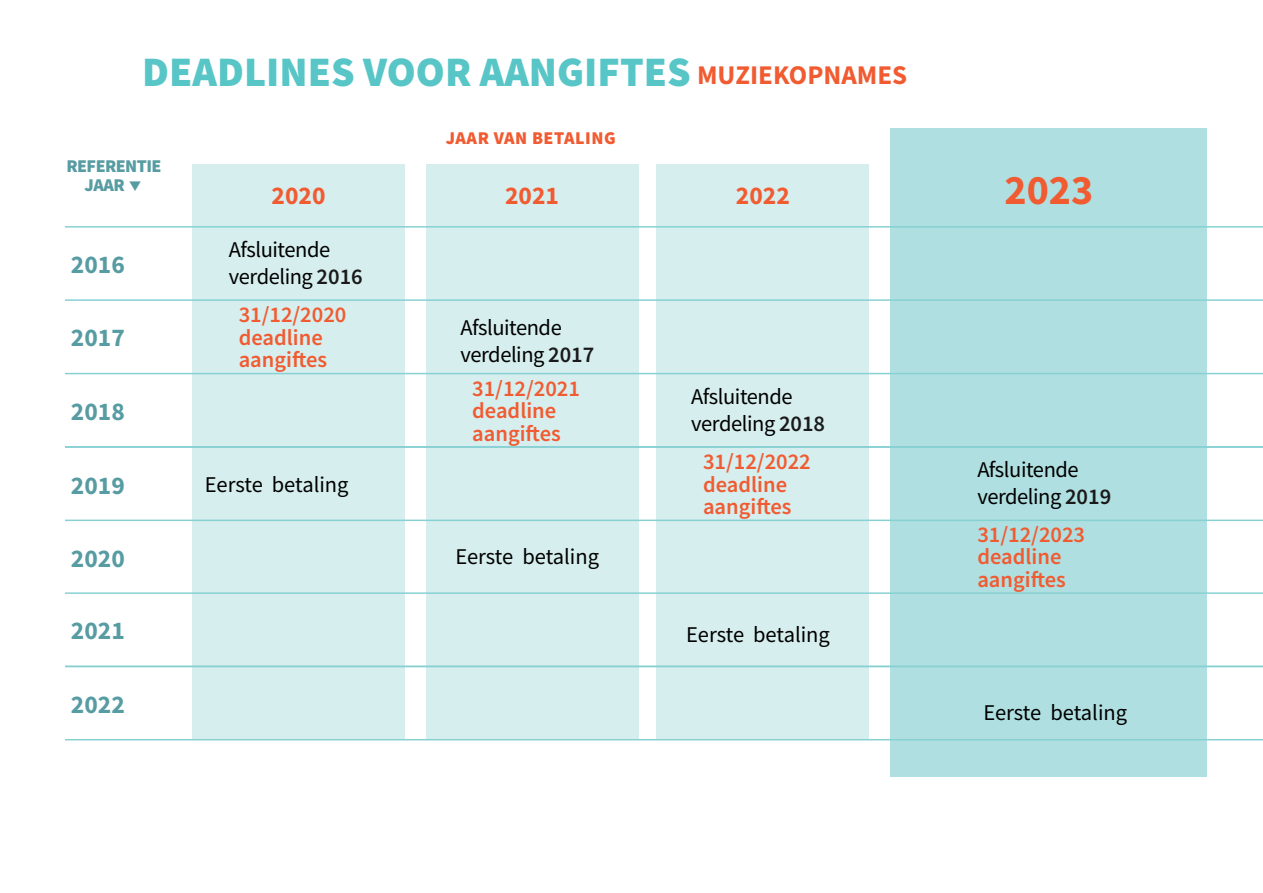
<style>
.page{position:relative;width:1263px;height:893px;background:#fff}
.page>*{position:absolute;margin:0;border:0;box-sizing:border-box;transform-origin:0 0}
.t1{font:900 42px "Source Sans Pro";color:#58c5c7}
.t2{font:700 42px "Source Sans Pro";color:#f15b31}
.t3{font:700 25.5px "Source Sans Pro";color:#579ca2}
.t4{font:700 25.5px "Source Sans Pro";color:#f15b31}
.t5{font:600 22.5px/22.5px "Source Sans Pro";color:#f15b31}
.t6{font:22.5px/27px "Source Sans Pro";letter-spacing:-.02em;color:#000}
.t7{font:22.5px "Source Sans Pro";color:#000}
.t8{font:900 18px "Source Sans Pro";letter-spacing:.03em;color:#f15b31}
.t9{font:900 18px/19.5px "Source Sans Pro";letter-spacing:-.03em;color:#579ca2}
.s1{font-weight:700;font-size:27px;color:#f15b31}
.s2{font-weight:600;color:#1a1a1a}
</style>
<div class="page">
<div style="left:192px;top:164px;width:213px;height:576px;background:#d6eeee"></div>
<div style="left:426px;top:164px;width:212px;height:576px;background:#d6eeee"></div>
<div style="left:657px;top:164px;width:212px;height:576px;background:#d6eeee"></div>
<div style="left:890px;top:128px;width:317px;height:648px;background:#afdfe0"></div>
<svg style="left:65px;top:226px;width:1198px;height:75px"></svg>
<svg style="left:65px;top:373px;width:1198px;height:73px"></svg>
<svg style="left:65px;top:446px;width:1198px;height:75px"></svg>
<svg style="left:65px;top:592px;width:1198px;height:74px"></svg>
<svg style="left:65px;top:666px;width:1198px;height:74px"></svg>
<h1 class="t1" style="left:142px;top:42px;width:766px">DEADLINES VOOR AANGIFTES <span class="s1">MUZIEKOPNAMES</span></h1>
<p class="t9" style="left:85px;top:156px;width:78px;text-indent:-18px">REFERENTIE<br>JAAR</p>
<p class="t3" style="left:71px;top:247px;width:55px">2016</p>
<p class="t3" style="left:71px;top:321px;width:55px">2017</p>
<p class="t3" style="left:71px;top:394px;width:55px">2018</p>
<p class="t3" style="left:71px;top:468px;width:55px">2019</p>
<p class="t3" style="left:71px;top:541px;width:55px">2020</p>
<p class="t3" style="left:71px;top:614px;width:55px">2021</p>
<p class="t3" style="left:71px;top:687px;width:55px">2022</p>
<p class="t8" style="left:446px;top:126px;width:172px">JAAR VAN BETALING</p>
<p class="t4" style="left:272px;top:178px;width:55px">2020</p>
<p class="t4" style="left:505px;top:178px;width:55px">2021</p>
<p class="t4" style="left:736px;top:178px;width:55px">2022</p>
<h1 class="t2" style="left:1004px;top:161px;width:90px">2023</h1>
<p class="t6" style="left:229px;top:236px;width:135px">Afsluitende verdeling <span class="s2">2016</span></p>
<p class="t5" style="left:239px;top:303px;width:109px">31/12/2020 deadline aangiftes</p>
<p class="t7" style="left:205px;top:470px;width:145px">Eerste betaling</p>
<p class="t6" style="left:460px;top:314px;width:135px">Afsluitende verdeling <span class="s2">2017</span></p>
<p class="t5" style="left:472px;top:377px;width:109px">31/12/2021 deadline aangiftes</p>
<p class="t7" style="left:455px;top:543px;width:145px">Eerste betaling</p>
<p class="t6" style="left:691px;top:383px;width:135px">Afsluitende verdeling <span class="s2">2018</span></p>
<p class="t5" style="left:703px;top:450px;width:109px">31/12/2022 deadline aangiftes</p>
<p class="t7" style="left:686px;top:620px;width:145px">Eerste betaling</p>
<p class="t6" style="left:977px;top:456px;width:135px">Afsluitende verdeling <span class="s2">2019</span></p>
<p class="t5" style="left:977px;top:523px;width:109px">31/12/2023 deadline aangiftes</p>
<p class="t7" style="left:983px;top:698px;width:145px">Eerste betaling</p>
</div>
